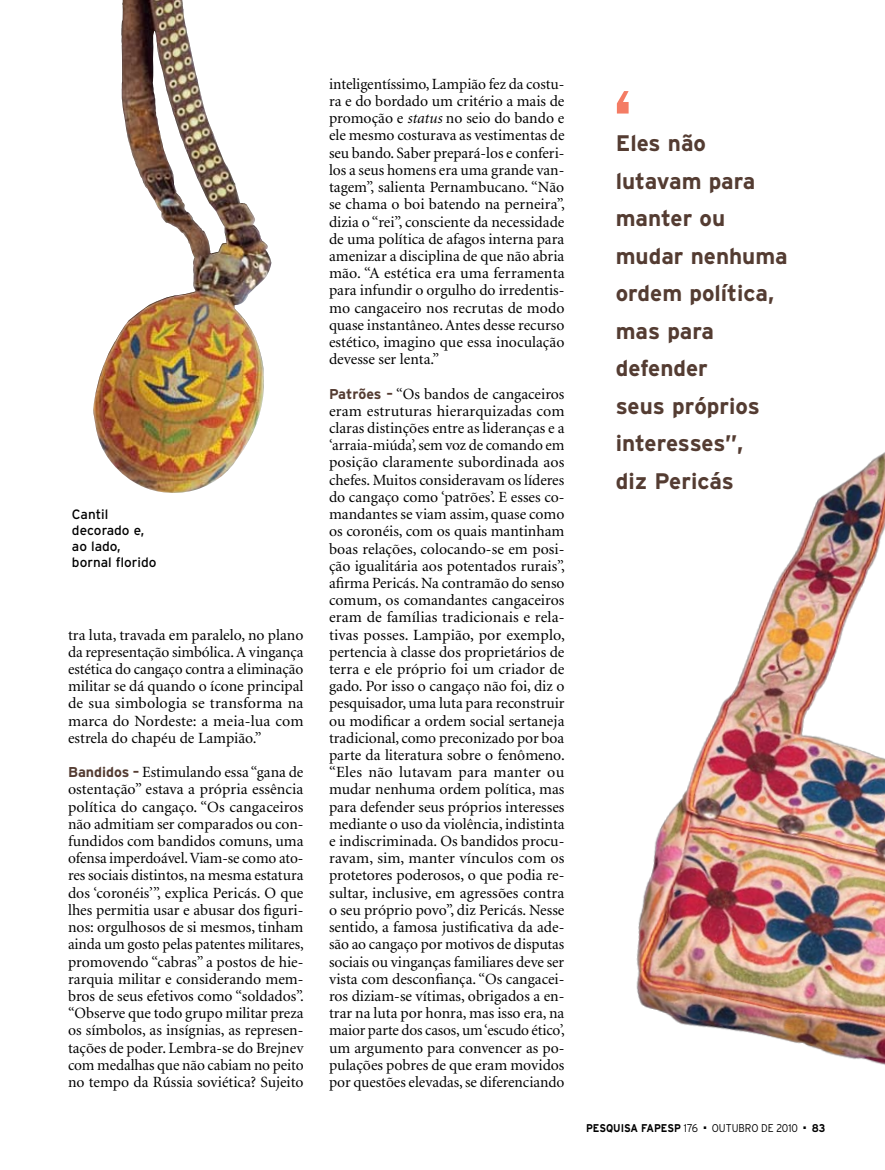
<style>
.page{position:relative;width:885px;height:1170px;background:#fff}
.page>*{position:absolute;margin:0;border:0;box-sizing:border-box;transform-origin:0 0}
.t1{font:600 80.25px "Franklin Gothic";color:#f47c64}
.t2{font:700 22.5px/37.5px "Interstate";color:#543c32}
.t3{font:15.6px/17.2px "Minion";color:#000;text-align:justify}
.t4{font:13.5px/15.8px "Interstate";color:#000}
.t5{font:700 11.25px "Interstate";color:#000;scale:.9 1}
.t6{font:300 11.25px "Interstate";color:#000;scale:.9 1}
.s1{font-family:"Interstate";font-weight:700;font-size:14.25px;color:#543c32}
.s2{font-style:italic}
.s3{font-weight:300}
</style>
<div class="page">
<img style="left:636px;top:452px;width:248px;height:613px">
<img style="left:93px;top:0;width:178px;height:493px">
<p class="t4" style="left:72px;top:506px;width:86px">Cantil decorado e, ao lado, bornal florido</p>
<p class="t3" style="left:68px;top:626px;width:237px">tra luta, travada em paralelo, no plano da representação simbólica. A vingança estética do cangaço contra a eliminação militar se dá quando o ícone principal de sua simbologia se transforma na marca do Nordeste: a meia-lua com estrela do chapéu de Lampião.”</p>
<p class="t3" style="left:68px;top:764px;width:237px"><span class="s1">Bandidos –</span> Estimulando essa “gana de ostentação” estava a própria essência política do cangaço. “Os cangaceiros não admitiam ser comparados ou con&shy;fundidos com bandidos comuns, uma ofensa imperdoável. Viam-se como ato&shy;res sociais distintos, na mesma estatura dos ‘coronéis’”, explica Pericás. O que lhes permitia usar e abusar dos figuri&shy;nos: orgulhosos de si mesmos, tinham ainda um gosto pelas patentes militares, promovendo “cabras” a postos de hie&shy;rarquia militar e considerando mem&shy;bros de seus efetivos como “soldados”. “Observe que todo grupo militar preza os símbolos, as insígnias, as represen&shy;tações de poder. Lembra-se do Brejnev com medalhas que não cabiam no peito no tempo da Rússia soviética? Sujeito</p>
<p class="t3" style="left:329px;top:76px;width:237px">inteligentíssimo, Lampião fez da costu&shy;ra e do bordado um critério a mais de promoção e <span class="s2">status</span> no seio do bando e ele mesmo costurava as vestimentas de seu bando. Saber prepará-los e conferi&shy;los a seus homens era uma grande van&shy;tagem”, salienta Pernambucano. “Não se chama o boi batendo na perneira”, dizia o “rei”, consciente da necessidade de uma política de afagos interna para amenizar a disciplina de que não abria mão. “A estética era uma ferramenta para infundir o orgulho do irredentis&shy;mo cangaceiro nos recrutas de modo quase instantâneo. Antes desse recurso estético, imagino que essa inoculação devesse ser lenta.”</p>
<p class="t3" style="left:329px;top:385px;width:237px"><span class="s1">Patrões –</span> “Os bandos de cangaceiros eram estruturas hierarquizadas com claras distinções entre as lideranças e a ‘arraia-miúda’, sem voz de comando em posição claramente subordinada aos chefes. Muitos consideravam os líderes do cangaço como ‘patrões’. E esses co&shy;mandantes se viam assim, quase como os coronéis, com os quais mantinham boas relações, colocando-se em posi&shy;ção igualitária aos potentados rurais”, afirma Pericás. Na contramão do senso comum, os comandantes cangaceiros eram de famílias tradicionais e rela&shy;tivas posses. Lampião, por exemplo, pertencia à classe dos proprietários de terra e ele próprio foi um criador de gado. Por isso o cangaço não foi, diz o pesquisador, uma luta para reconstruir ou modificar a ordem social sertaneja tradicional, como preconizado por boa parte da literatura sobre o fenômeno. “Eles não lutavam para manter ou mudar nenhuma ordem política, mas para defender seus próprios interesses mediante o uso da violência, indistinta e indiscriminada. Os bandidos procu&shy;ravam, sim, manter vínculos com os protetores poderosos, o que podia re&shy;sultar, inclusive, em agressões contra o seu próprio povo”, diz Pericás. Nesse sentido, a famosa justificativa da ade&shy;são ao cangaço por motivos de disputas sociais ou vinganças familiares deve ser vista com desconfiança. “Os cangacei&shy;ros diziam-se vítimas, obrigados a en&shy;trar na luta por honra, mas isso era, na maior parte dos casos, um ‘escudo ético’, um argumento para convencer as po&shy;pulações pobres de que eram movidos por questões elevadas, se diferenciando</p>
<h1 class="t1" style="left:610px;top:71px;width:26px">‘</h1>
<h2 class="t2" style="left:615px;top:124px;width:173px">Eles não lutavam para manter ou mudar nenhuma ordem política, mas para defender<br>seus próprios interesses”,<br>diz Pericás</h2>
<p class="t5" style="left:586px;top:1121px;width:126px">PESQUISA FAPESP <span class="s3">176</span></p>
<p class="t6" style="left:703px;top:1121px;width:106px">■ OUTUBRO DE 2010</p>
<p class="t5" style="left:803px;top:1121px;width:26px">■ 83</p>
</div>
